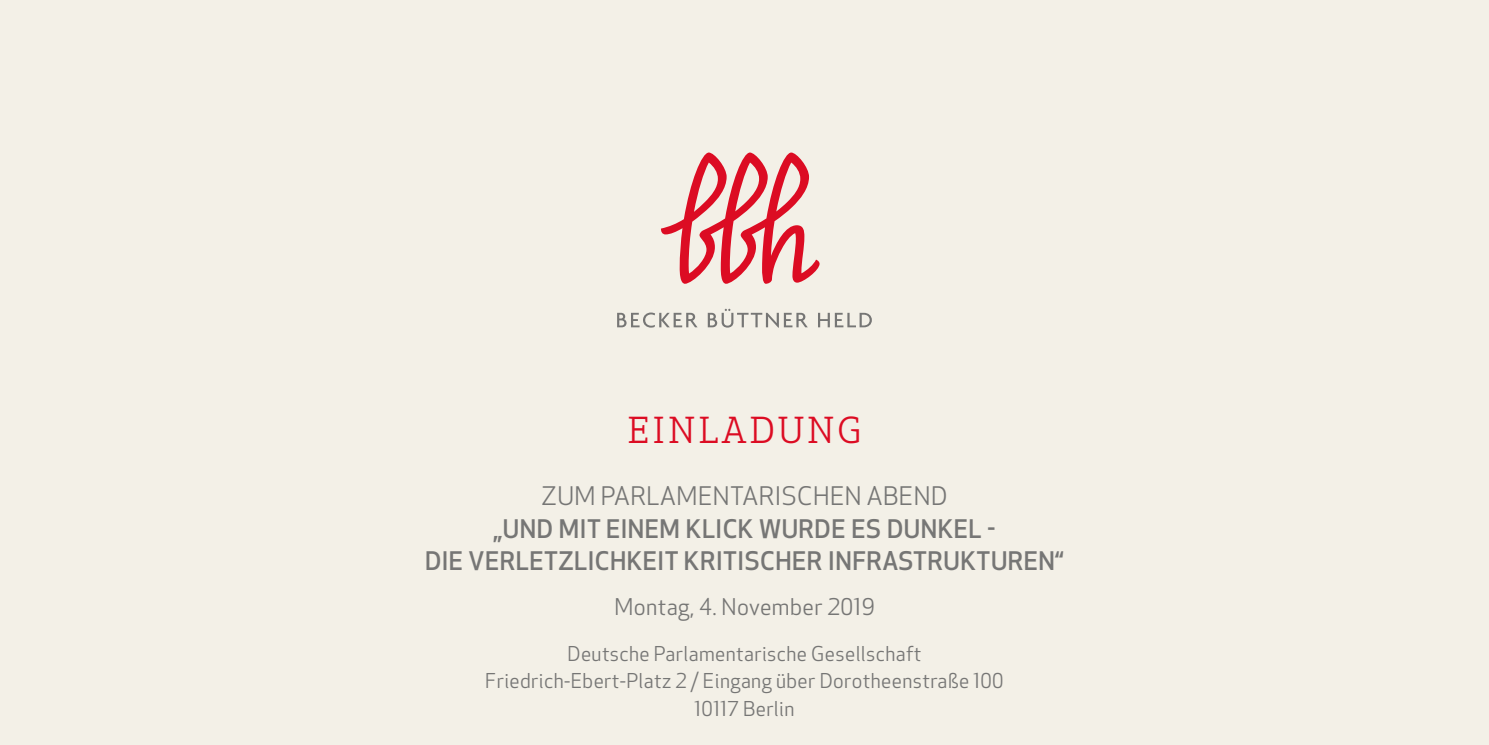
<style>
.page{position:relative;width:1489px;height:745px;background:#fff}
.page>*{position:absolute;margin:0;border:0;box-sizing:border-box;transform-origin:0 0}
.t1{font:35px "Apex Serif";letter-spacing:.09em;color:#dc0c23}
.t2{font:500 25px/32.5px "Apex New";letter-spacing:.02em;color:#767675;text-align:center}
.t3{font:25px "Apex New";letter-spacing:.02em;color:#767675}
.t4{font:22.5px "Apex New";letter-spacing:.02em;color:#767675}
.t5{font:20px/27.5px "Apex New";letter-spacing:.02em;color:#767675;text-align:center}
</style>
<div class="page">
<div style="left:0;top:0;width:1488px;height:744px;background:#f3f0e7"></div>
<svg style="left:661px;top:152px;width:158px;height:131px"></svg>
<svg style="left:617px;top:308px;width:254px;height:19px"></svg>
<h1 class="t1" style="left:627px;top:407px;width:236px">EINLADUNG</h1>
<p class="t3" style="left:541px;top:480px;width:407px">ZUM PARLAMENTARISCHEN ABEND</p>
<p class="t2" style="left:425px;top:511px;width:640px">„UND MIT EINEM KLICK WURDE ES DUNKEL -<br>DIE VERLETZLICHKEIT KRITISCHER INFRASTRUKTUREN“</p>
<p class="t4" style="left:614px;top:592px;width:262px">Montag, 4. November 2019</p>
<p class="t5" style="left:485px;top:639px;width:520px">Deutsche Parlamentarische Gesellschaft<br>Friedrich-Ebert-Platz 2 / Eingang über Dorotheenstraße 100<br>10117 Berlin</p>
</div>
